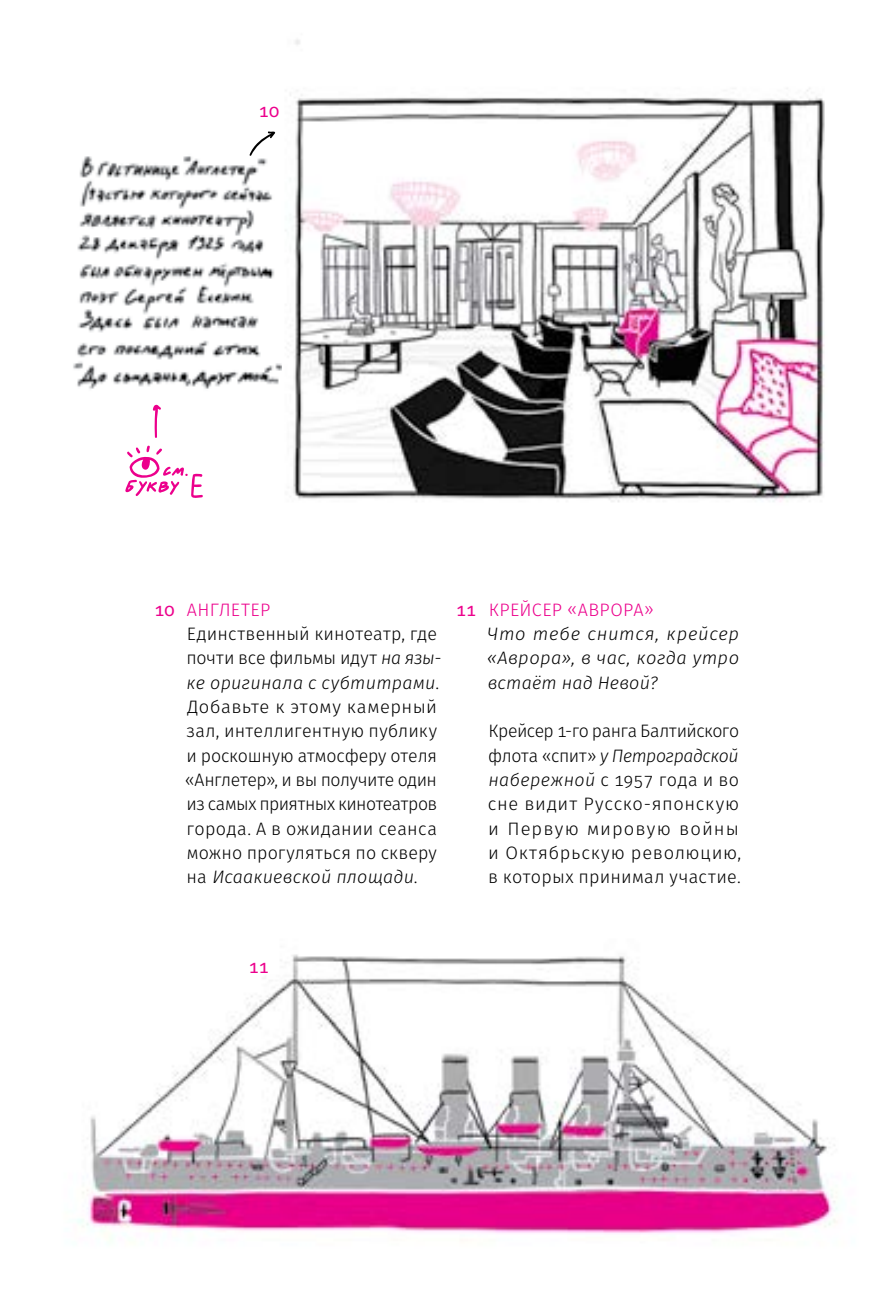
<style>
.page{position:relative;width:893px;height:1308px;background:#fff}
.page>*{position:absolute;margin:0;border:0;box-sizing:border-box;transform-origin:0 0}
.t1{font:300 18px/24.3px "Fira Sans";letter-spacing:.01em;color:#000}
.t2{font:300 18px/24.3px "Fira Sans";letter-spacing:.035em;color:#000}
.t3{font:italic 300 18px/24.3px "Fira Sans";letter-spacing:.025em;color:#000;text-align:justify}
.t4{font:300 18px "Fira Sans";letter-spacing:.03em;color:#ec008c}
.t5{font:18px "Fira Sans";color:#ec008c}
.s1{font-style:italic}
</style>
<div class="page">
<img style="left:77px;top:954px;width:761px;height:280px">
<img style="left:275px;top:39px;width:550px;height:463px">
<img style="left:73px;top:144px;width:209px;height:302px">
<svg style="left:125px;top:445px;width:78px;height:53px"></svg>
<svg style="left:153px;top:404px;width:9px;height:34px"></svg>
<svg style="left:249px;top:131px;width:26px;height:25px"></svg>
<p class="t5" style="left:259px;top:97px;width:22px">10</p>
<p class="t4" style="left:187px;top:597px;width:22px">Англете</p>
<p class="t4" style="left:260px;top:597px;width:12px">р</p>
<p class="t1" style="left:185px;top:621px;width:258px">Единственный кинотеатр, где почти все фильмы идут <span class="s1">на язы&shy;ке оригинала с субтитрами</span>.<br>Добавьте к этому камерный зал, интеллигентную публику и роскошную атмосферу отеля «Англетер», и вы получите один из самых приятных кинотеатров города. А в ожидании сеанса можно прогуляться по скверу на <span class="s1">Исаакиевской площади</span>.</p>
<p class="t5" style="left:155px;top:596px;width:22px">10</p>
<p class="t5" style="left:456px;top:596px;width:22px">11</p>
<p class="t4" style="left:489px;top:597px;width:166px">крейсер «Аврора»</p>
<p class="t3" style="left:487px;top:621px;width:254px">Что тебе снится, крейсер «Аврора», в час, когда утро встаёт над Невой?</p>
<p class="t2" style="left:488px;top:719px;width:255px">Крейсер 1-го ранга Балтийского флота «спит» <span class="s1">у Петроградской набережной</span> с 1957 года и во сне видит Русско-японскую и Первую мировую войны и Октябрьскую революцию, в которых принимал участие.</p>
<p class="t5" style="left:249px;top:952px;width:22px">11</p>
</div>
